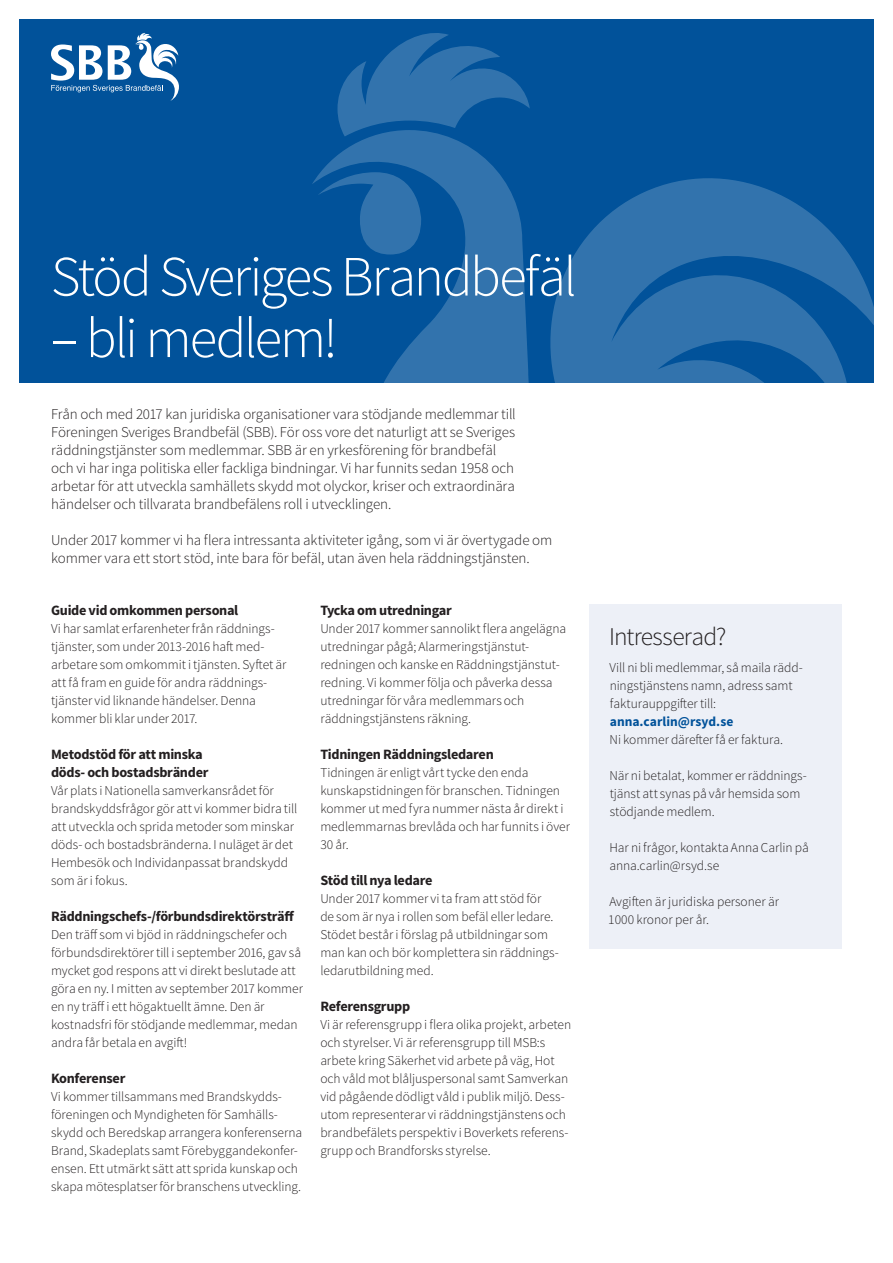
<style>
.page{position:relative;width:893px;height:1263px;background:#fff}
.page>*{position:absolute;margin:0;border:0;box-sizing:border-box;transform-origin:0 0}
.Rubrik_1{font:300 57px "Source Sans Pro";letter-spacing:-.04em;color:#fff}
.Rubrik_2{font:300 25.5px "Source Sans Pro";letter-spacing:-.03em;color:#231f20}
.Bröd{font:300 15px/18px "Source Sans Pro";letter-spacing:-.01em;color:#231f20}
.Liten_rubrik{font:700 14.25px/18px "Source Sans Pro";letter-spacing:-.02em;color:#231f20}
.Bröd-2{font:300 13.5px/18px "Source Sans Pro";letter-spacing:-.005em;color:#231f20}
.t1{font:700 13.5px "Source Sans Pro";color:#01529a}
</style>
<div class="page">
<div style="left:590px;top:604px;width:252px;height:344px;background:#edf0f7"></div>
<div style="left:19px;top:19px;width:855px;height:364px;background:#01529a"></div>
<svg style="left:337px;top:33px;width:193px;height:97px"></svg>
<svg style="left:312px;top:130px;width:562px;height:253px"></svg>
<svg style="left:51px;top:33px;width:128px;height:68px"></svg>
<p class="Rubrik_1" style="left:51px;top:242px;width:527px">Stöd Sveriges Brandbefäl</p>
<p class="Rubrik_1" style="left:51px;top:303px;width:288px">– bli medlem!</p>
<p class="Bröd" style="left:51px;top:405px;width:466px">Från och med 2017 kan juridiska organisationer vara stödjande medlemmar till</p>
<p class="Bröd" style="left:51px;top:423px;width:465px">Föreningen Sveriges Brandbefäl (SBB). För oss vore det naturligt att se Sveriges</p>
<p class="Bröd" style="left:51px;top:441px;width:447px">räddningstjänster som medlemmar. SBB är en yrkesförening för brandbefäl</p>
<p class="Bröd" style="left:51px;top:459px;width:464px">och vi har inga politiska eller fackliga bindningar. Vi har funnits sedan 1958 och</p>
<p class="Bröd" style="left:51px;top:477px;width:466px">arbetar för att utveckla samhällets skydd mot olyckor, kriser och extraordinära</p>
<p class="Bröd" style="left:51px;top:495px;width:342px">händelser och tillvarata brandbefälens roll i utvecklingen.</p>
<p class="Bröd" style="left:51px;top:531px;width:503px">Under 2017 kommer vi ha flera intressanta aktiviteter igång, som vi är övertygade om kommer vara ett stort stöd, inte bara för befäl, utan även hela räddningstjänsten.</p>
<p class="Liten_rubrik" style="left:51px;top:601px;width:189px">Guide vid omkommen personal</p>
<p class="Bröd-2" style="left:51px;top:619px;width:225px">Vi har samlat erfarenheter från räddnings-</p>
<p class="Bröd-2" style="left:51px;top:637px;width:215px">tjänster, som under 2013-2016 haft med-</p>
<p class="Bröd-2" style="left:51px;top:655px;width:237px">arbetare som omkommit i tjänsten. Syftet är att få fram en guide för andra räddnings-</p>
<p class="Bröd-2" style="left:51px;top:691px;width:206px">tjänster vid liknande händelser. Denna</p>
<p class="Bröd-2" style="left:51px;top:709px;width:148px">kommer bli klar under 2017.</p>
<p class="Liten_rubrik" style="left:51px;top:745px;width:159px">Metodstöd för att minska döds- och bostadsbränder</p>
<p class="Bröd-2" style="left:51px;top:781px;width:224px">Vår plats i Nationella samverkansrådet för</p>
<p class="Bröd-2" style="left:51px;top:799px;width:248px">brandskyddsfrågor gör att vi kommer bidra till</p>
<p class="Bröd-2" style="left:51px;top:817px;width:244px">att utveckla och sprida metoder som minskar</p>
<p class="Bröd-2" style="left:51px;top:835px;width:243px">döds- och bostadsbränderna. I nuläget är det</p>
<p class="Bröd-2" style="left:51px;top:853px;width:239px">Hembesök och Individanpassat brandskydd</p>
<p class="Bröd-2" style="left:51px;top:871px;width:78px">som är i fokus.</p>
<p class="Liten_rubrik" style="left:51px;top:907px;width:245px">Räddningschefs-/förbundsdirektörsträff</p>
<p class="Bröd-2" style="left:51px;top:925px;width:238px">Den träff som vi bjöd in räddningschefer och</p>
<p class="Bröd-2" style="left:51px;top:943px;width:252px">förbundsdirektörer till i september 2016, gav så</p>
<p class="Bröd-2" style="left:51px;top:961px;width:246px">mycket god respons att vi direkt beslutade att</p>
<p class="Bröd-2" style="left:51px;top:979px;width:253px">göra en ny. I mitten av september 2017 kommer</p>
<p class="Bröd-2" style="left:51px;top:997px;width:215px">en ny träff i ett högaktuellt ämne. Den är</p>
<p class="Bröd-2" style="left:51px;top:1015px;width:248px">kostnadsfri för stödjande medlemmar, medan</p>
<p class="Bröd-2" style="left:51px;top:1033px;width:138px">andra får betala en avgift!</p>
<p class="Liten_rubrik" style="left:51px;top:1069px;width:76px">Konferenser</p>
<p class="Bröd-2" style="left:51px;top:1087px;width:232px">Vi kommer tillsammans med Brandskydds-</p>
<p class="Bröd-2" style="left:51px;top:1105px;width:228px">föreningen och Myndigheten för Samhälls-</p>
<p class="Bröd-2" style="left:51px;top:1123px;width:253px">skydd och Beredskap arrangera konferenserna</p>
<p class="Bröd-2" style="left:51px;top:1141px;width:248px">Brand, Skadeplats samt Förebyggandekonfer&shy;ensen. Ett utmärkt sätt att sprida kunskap och</p>
<p class="Bröd-2" style="left:51px;top:1177px;width:252px">skapa mötesplatser för branschens utveckling.</p>
<p class="Liten_rubrik" style="left:320px;top:601px;width:133px">Tycka om utredningar</p>
<p class="Bröd-2" style="left:320px;top:619px;width:247px">Under 2017 kommer sannolikt flera angelägna</p>
<p class="Bröd-2" style="left:320px;top:637px;width:210px">utredningar pågå; Alarmeringstjänstut-</p>
<p class="Bröd-2" style="left:320px;top:655px;width:241px">redningen och kanske en Räddningstjänstut-</p>
<p class="Bröd-2" style="left:320px;top:673px;width:234px">redning. Vi kommer följa och påverka dessa utredningar för våra medlemmars och</p>
<p class="Bröd-2" style="left:320px;top:709px;width:152px">räddningstjänstens räkning.</p>
<p class="Liten_rubrik" style="left:320px;top:745px;width:175px">Tidningen Räddningsledaren</p>
<p class="Bröd-2" style="left:320px;top:763px;width:210px">Tidningen är enligt vårt tycke den enda</p>
<p class="Bröd-2" style="left:320px;top:781px;width:241px">kunskapstidningen för branschen. Tidningen</p>
<p class="Bröd-2" style="left:320px;top:799px;width:245px">kommer ut med fyra nummer nästa år direkt i</p>
<p class="Bröd-2" style="left:320px;top:817px;width:251px">medlemmarnas brevlåda och har funnits i över</p>
<p class="Bröd-2" style="left:320px;top:835px;width:30px">30 år.</p>
<p class="Liten_rubrik" style="left:320px;top:871px;width:114px">Stöd till nya ledare</p>
<p class="Bröd-2" style="left:320px;top:889px;width:223px">Under 2017 kommer vi ta fram att stöd för</p>
<p class="Bröd-2" style="left:320px;top:907px;width:240px">de som är nya i rollen som befäl eller ledare.<br>Stödet består i förslag på utbildningar som man kan och bör komplettera sin räddnings-</p>
<p class="Bröd-2" style="left:320px;top:961px;width:115px">ledarutbildning med.</p>
<p class="Liten_rubrik" style="left:320px;top:997px;width:91px">Referensgrupp</p>
<p class="Bröd-2" style="left:320px;top:1015px;width:252px">Vi är referensgrupp i flera olika projekt, arbeten</p>
<p class="Bröd-2" style="left:320px;top:1033px;width:227px">och styrelser. Vi är referensgrupp till MSB:s</p>
<p class="Bröd-2" style="left:320px;top:1051px;width:236px">arbete kring Säkerhet vid arbete på väg, Hot</p>
<p class="Bröd-2" style="left:320px;top:1069px;width:250px">och våld mot blåljuspersonal samt Samverkan</p>
<p class="Bröd-2" style="left:320px;top:1087px;width:247px">vid pågående dödligt våld i publik miljö. Dess&shy;utom representerar vi räddningstjänstens och</p>
<p class="Bröd-2" style="left:320px;top:1123px;width:250px">brandbefälets perspektiv i Boverkets referens&shy;grupp och Brandforsks styrelse.</p>
<p class="Rubrik_2" style="left:609px;top:620px;width:119px">Intresserad?</p>
<p class="Bröd-2" style="left:610px;top:658px;width:195px">Vill ni bli medlemmar, så maila rädd&shy;ningstjänstens namn, adress samt</p>
<p class="Bröd-2" style="left:610px;top:694px;width:108px">fakturauppgifter till:</p>
<p class="t1" style="left:610px;top:712px;width:125px">anna.carlin@rsyd.se</p>
<p class="Bröd-2" style="left:610px;top:730px;width:175px">Ni kommer därefter få er faktura.</p>
<p class="Bröd-2" style="left:610px;top:766px;width:199px">När ni betalat, kommer er räddnings-</p>
<p class="Bröd-2" style="left:610px;top:784px;width:192px">tjänst att synas på vår hemsida som</p>
<p class="Bröd-2" style="left:610px;top:802px;width:107px">stödjande medlem.</p>
<p class="Bröd-2" style="left:609px;top:838px;width:201px">Har ni frågor, kontakta Anna Carlin på anna.carlin@rsyd.se</p>
<p class="Bröd-2" style="left:609px;top:892px;width:171px">Avgiften är juridiska personer är</p>
<p class="Bröd-2" style="left:608px;top:910px;width:102px">1000 kronor per år.</p>
</div>
